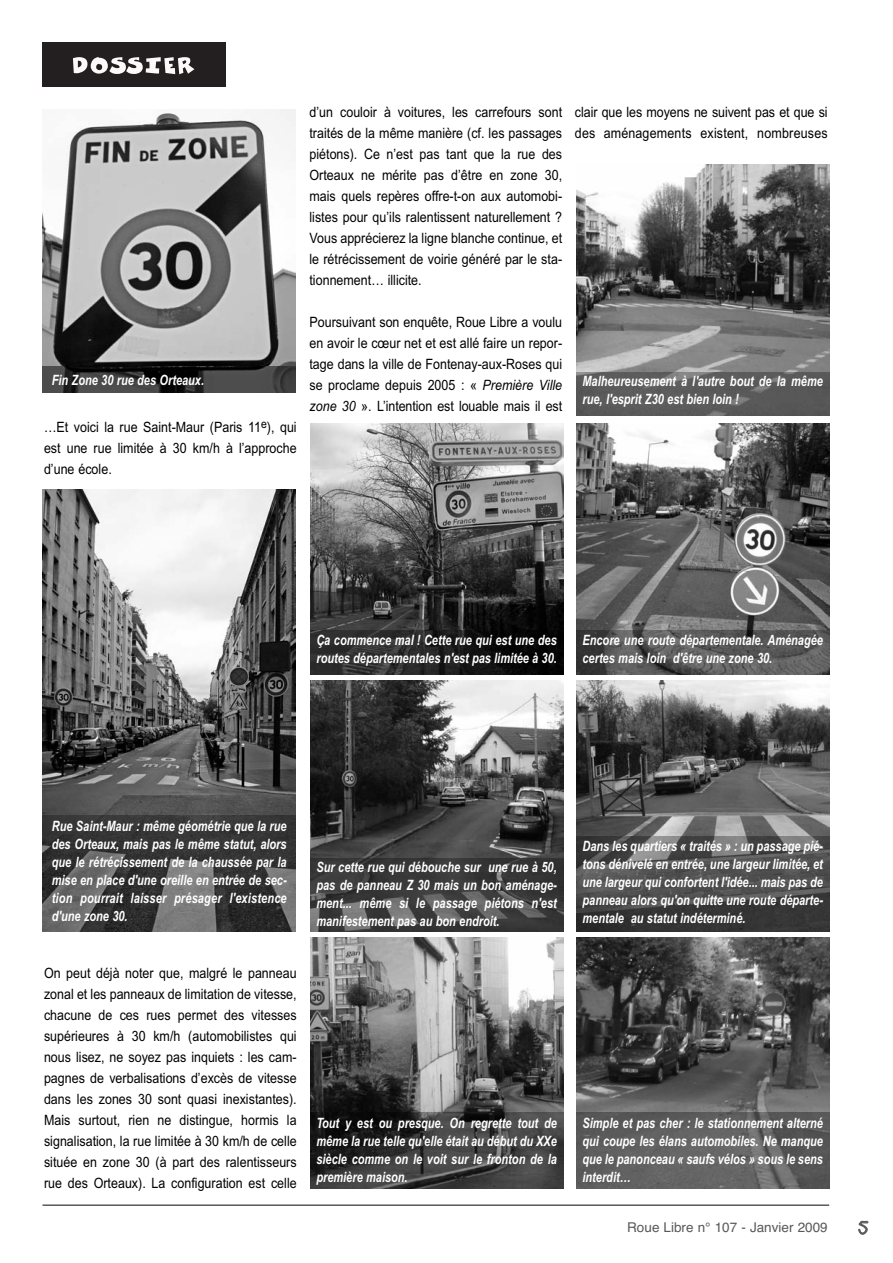
<style>
.page{position:relative;width:893px;height:1263px;background:#fff}
.page>*{position:absolute;margin:0;border:0;box-sizing:border-box;transform-origin:0 0}
.t1{font:18px "Andrew Script";color:#595959}
.t2{font:14.25px/21px "Arial Narrow";color:#000;text-align:justify;scale:1.07 1}
.t3{font:italic 700 14.25px/18px "Arial Narrow";color:#fff;text-align:justify;scale:.94 1}
.t4{font:13.5px "Helvetica";color:#595959}
.s1{font-style:italic}
</style>
<div class="page">
<hr style="left:43px;top:1204px;width:786px;height:2px;background:#595959">
<img style="left:310px;top:423px;width:253px;height:208px">
<img style="left:43px;top:110px;width:252px;height:257px">
<img style="left:43px;top:489px;width:252px;height:327px">
<div style="left:43px;top:43px;width:182px;height:44px;background:#231f20"></div>
<svg style="left:73px;top:57px;width:121px;height:17px"></svg>
<img style="left:310px;top:631px;width:253px;height:43px">
<img style="left:310px;top:681px;width:253px;height:177px">
<img style="left:310px;top:858px;width:253px;height:73px">
<img style="left:310px;top:938px;width:253px;height:174px">
<img style="left:310px;top:1112px;width:253px;height:77px">
<img style="left:576px;top:423px;width:253px;height:208px">
<img style="left:576px;top:631px;width:253px;height:43px">
<img style="left:576px;top:165px;width:253px;height:207px">
<img style="left:576px;top:372px;width:253px;height:43px">
<img style="left:576px;top:681px;width:253px;height:156px">
<img style="left:576px;top:837px;width:253px;height:94px">
<img style="left:576px;top:938px;width:253px;height:174px">
<img style="left:576px;top:1112px;width:253px;height:77px">
<hr style="left:43px;top:392px;width:252px;height:1px;background:#7f7f7f">
<img style="left:43px;top:367px;width:252px;height:25px">
<img style="left:43px;top:816px;width:252px;height:116px">
<p class="t3" style="left:52px;top:371px;width:164px">Fin Zone 30 rue des Orteaux.</p>
<p class="t2" style="left:44px;top:417px;width:238px">…Et voici la rue Saint-Maur (Paris 11<sup>e</sup>), qui est une rue limitée à 30 km/h à l’approche d’une école.</p>
<p class="t2" style="left:309px;top:102px;width:238px">d’un couloir à voitures, les carrefours sont traités de la même manière (cf. les passages piétons). Ce n’est pas tant que la rue des Orteaux ne mérite pas d’être en zone 30, mais quels repères offre-t-on aux automobi&shy;listes pour qu’ils ralentissent naturellement ?<br>Vous apprécierez la ligne blanche continue, et le rétrécissement de voirie généré par le sta&shy;tionnement… illicite.</p>
<p class="t2" style="left:309px;top:312px;width:238px">Poursuivant son enquête, Roue Libre a voulu en avoir le cœur net et est allé faire un repor&shy;tage dans la ville de Fontenay-aux-Roses qui se proclame depuis 2005 : « <span class="s1">Première Ville zone 30</span> ». L’intention est louable mais il est</p>
<p class="t2" style="left:575px;top:102px;width:238px">clair que les moyens ne suivent pas et que si des aménagements existent, nombreuses</p>
<p class="t3" style="left:582px;top:372px;width:257px">Malheureusement à l'autre bout de la même rue, l'esprit Z30 est bien loin !</p>
<p class="t3" style="left:316px;top:631px;width:257px">Ça commence mal ! Cette rue qui est une des routes départementales n'est pas limitée à 30.</p>
<p class="t3" style="left:582px;top:631px;width:257px">Encore une route départementale. Aménagée certes mais loin d'être une zone 30.</p>
<p class="t3" style="left:52px;top:817px;width:251px">Rue Saint-Maur : même géométrie que la rue des Orteaux, mais pas le même statut, alors que le rétrécissement de la chaussée par la mise en place d'une oreille en entrée de sec&shy;tion pourrait laisser présager l'existence d'une zone 30.</p>
<p class="t2" style="left:44px;top:963px;width:238px">On peut déjà noter que, malgré le panneau zonal et les panneaux de limitation de vitesse, chacune de ces rues permet des vitesses supérieures à 30 km/h (automobilistes qui nous lisez, ne soyez pas inquiets : les cam&shy;pagnes de verbalisations d’excès de vitesse dans les zones 30 sont quasi inexistantes).<br>Mais surtout, rien ne distingue, hormis la signalisation, la rue limitée à 30 km/h de celle située en zone 30 (à part des ralentisseurs rue des Orteaux). La configuration est celle</p>
<p class="t3" style="left:316px;top:858px;width:257px">Sur cette rue qui débouche sur une rue à 50, pas de panneau Z 30 mais un bon aménage&shy;ment... même si le passage piétons n'est manifestement pas au bon endroit.</p>
<p class="t3" style="left:316px;top:1113px;width:257px">Tout y est ou presque. On regrette tout de même la rue telle qu'elle était au début du XXe siècle comme on le voit sur le fronton de la première maison.</p>
<p class="t3" style="left:582px;top:837px;width:257px">Dans les quartiers « traités » : un passage pié&shy;tons dénivelé en entrée, une largeur limitée, et une largeur qui confortent l'idée... mais pas de panneau alors qu'on quitte une route départe&shy;mentale au statut indéterminé.</p>
<p class="t3" style="left:582px;top:1113px;width:257px">Simple et pas cher : le stationnement alterné qui coupe les élans automobiles. Ne manque que le panonceau « saufs vélos » sous le sens interdit…</p>
<p class="t4" style="left:627px;top:1219px;width:202px">Roue Libre n° 107 - Janvier 2009</p>
<p class="t1" style="left:858px;top:1217px;width:11px">5</p>
</div>
